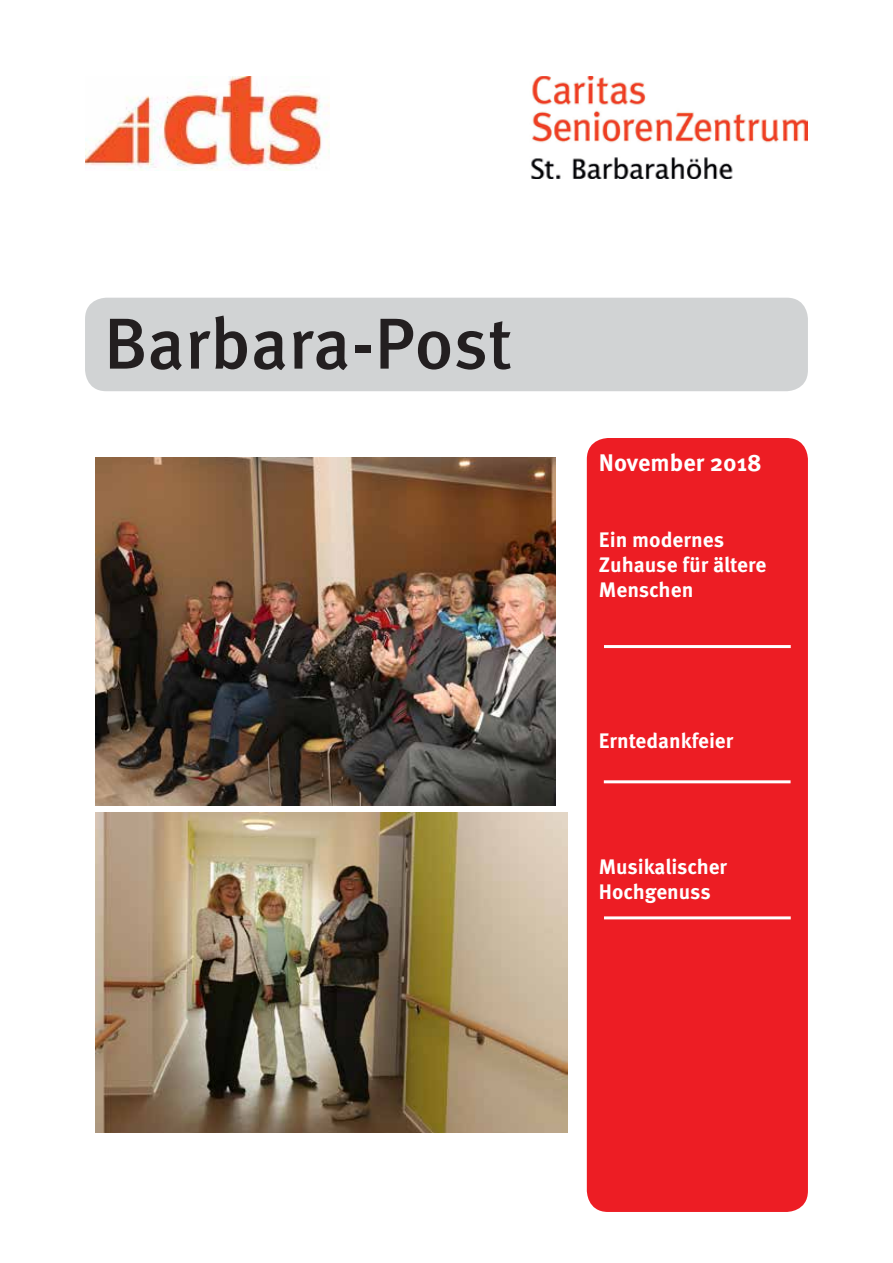
<style>
.page{position:relative;width:893px;height:1263px;background:#fff}
.page>*{position:absolute;margin:0;border:0;box-sizing:border-box;transform-origin:0 0}
.t1{font:500 72px "Meta Pro";letter-spacing:-.005em;color:#231f20}
.t2{font:700 24px "Meta Pro";color:#fff}
.t3{font:700 21px/25.2px "Meta Pro";color:#fff}
</style>
<div class="page">
<div style="left:85px;top:298px;width:723px;height:93px;background:#d1d3d4;border-radius:21px"></div>
<div style="left:587px;top:438px;width:221px;height:774px;background:#ed1d24;border-radius:21px"></div>
<img style="left:85px;top:77px;width:245px;height:93px">
<img style="left:530px;top:76px;width:278px;height:102px">
<hr style="left:604px;top:645px;width:187px;height:3px;background:#fff">
<hr style="left:604px;top:780px;width:187px;height:3px;background:#fff">
<hr style="left:604px;top:916px;width:187px;height:3px;background:#fff">
<img style="left:95px;top:812px;width:472px;height:320px">
<img style="left:95px;top:458px;width:461px;height:347px">
<h1 class="t1" style="left:104px;top:298px;width:410px">Barbara-Post</h1>
<p class="t2" style="left:599px;top:447px;width:164px">November 2018</p>
<p class="t3" style="left:599px;top:527px;width:169px">Ein modernes<br>Zuhause für ältere<br>Menschen</p>
<p class="t3" style="left:599px;top:729px;width:136px">Erntedankfeier</p>
<p class="t3" style="left:599px;top:855px;width:130px">Musikalischer<br>Hochgenuss</p>
</div>
